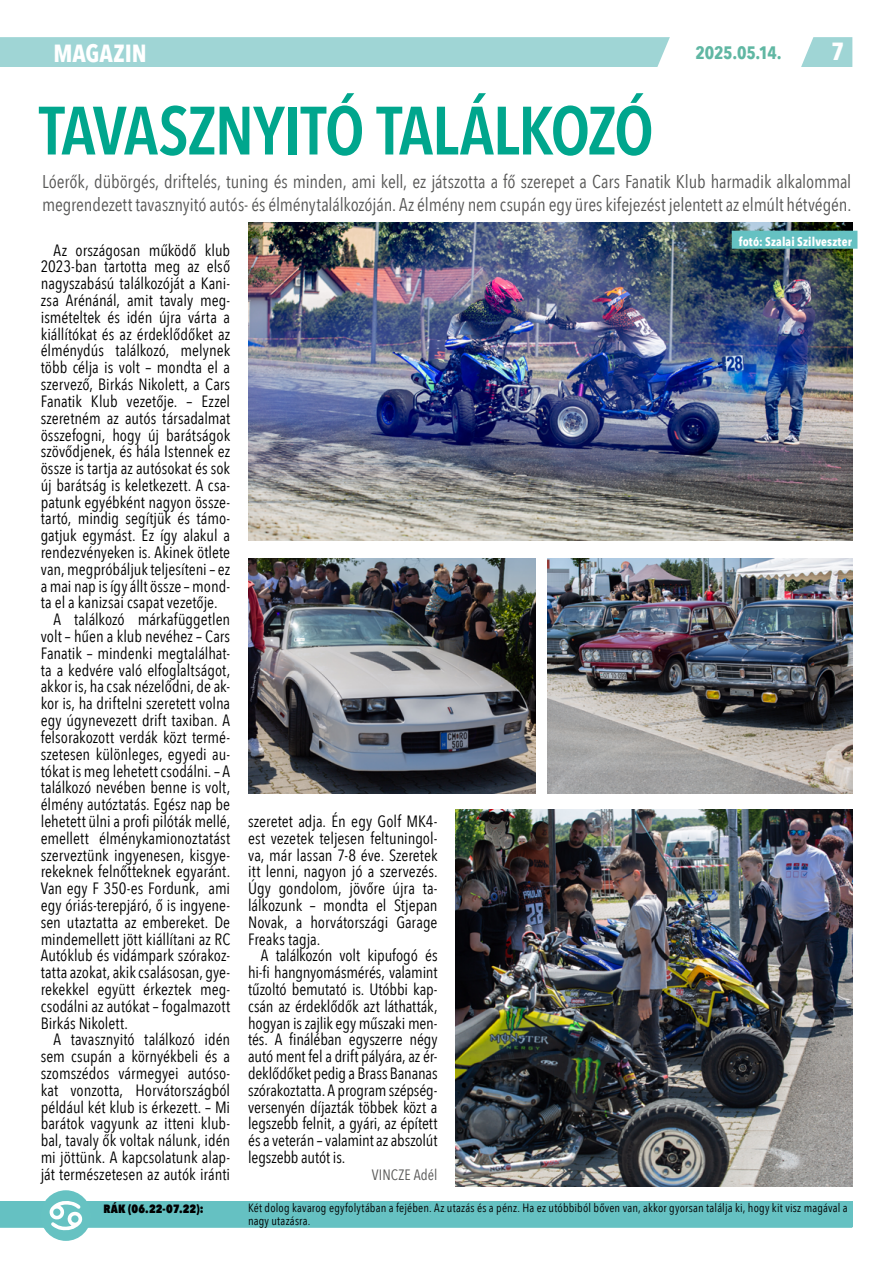
<style>
.page{position:relative;width:893px;height:1263px;background:#fff}
.page>*{position:absolute;margin:0;border:0;box-sizing:border-box;transform-origin:0 0}
.t1{font:600 67.5px "Avenir Next Condensed";letter-spacing:-.02em;color:#00a68d}
.t2{font:700 24.75px "Avenir Next Condensed";color:#fff}
.t3{font:18.45px/22.2px "Avenir Next Condensed";letter-spacing:-.005em;color:#575756}
.t4{font:700 18px "Avenir Next Condensed";letter-spacing:-.01em;color:#60b7a3}
.t5{font:16.35px/16.8px "Avenir Next Condensed";color:#000;text-align:justify}
.t6{font:15px "Avenir Next Condensed";letter-spacing:.005em;color:#575756}
.t7{font:700 12.3px "Avenir Next Condensed";letter-spacing:.015em;color:#fff}
.t8{font:12px/13px "Avenir Next Condensed";letter-spacing:.015em;color:#000}
.t9{font:800 12px "Avenir Next Condensed";letter-spacing:.01em;color:#000}
</style>
<div class="page">
<img style="left:548px;top:558px;width:304px;height:235px">
<img style="left:248px;top:558px;width:288px;height:235px">
<img style="left:455px;top:809px;width:397px;height:377px">
<hr style="left:0;top:1225px;width:852px;height:3px;background:#65c1c2">
<div style="left:0;top:37px;width:670px;height:30px;background:#9fd5d5"></div>
<svg style="left:801px;top:37px;width:51px;height:30px;background:#abdada"></svg>
<svg style="left:0;top:1201px;width:1px;height:24px"></svg>
<div style="left:1px;top:1201px;width:852px;height:26px;background:#65c1c2"></div>
<div style="left:41px;top:1190px;width:50px;height:51px;background:#66c2c2;border-radius:50%"></div>
<svg style="left:50px;top:1201px;width:33px;height:30px"></svg>
<img style="left:248px;top:222px;width:604px;height:318px">
<div style="left:732px;top:231px;width:125px;height:18px;background:#65c1c2"></div>
<h2 class="t2" style="left:53px;top:39px;width:95px">MAGAZIN</h2>
<p class="t4" style="left:695px;top:41px;width:88px">2025.05.14.</p>
<h2 class="t2" style="left:831px;top:36px;width:14px">7</h2>
<h1 class="t1" style="left:39px;top:73px;width:616px">TAVASZNYITÓ TALÁLKOZÓ</h1>
<p class="t3" style="left:42px;top:170px;width:811px">Lóerők, dübörgés, driftelés, tuning és minden, ami kell, ez játszotta a fő szerepet a Cars Fanatik Klub harmadik alkalommal megrendezett tavasznyitó autós- és élménytalálkozóján. Az élmény nem csupán egy üres kifejezést jelentett az elmúlt hétvégén.</p>
<p class="t5" style="left:54px;top:241px;width:178px">Az országosan működő klub</p>
<p class="t5" style="left:41px;top:258px;width:191px">2023-ban tartotta meg az első</p>
<p class="t5" style="left:41px;top:274px;width:191px">nagyszabású találkozóját a Kani-</p>
<p class="t5" style="left:41px;top:291px;width:191px">zsa Arénánál, amit tavaly meg-</p>
<p class="t5" style="left:41px;top:308px;width:191px">ismételtek és idén újra várta a</p>
<p class="t5" style="left:41px;top:325px;width:191px">kiállítókat és az érdeklődőket az</p>
<p class="t5" style="left:41px;top:342px;width:191px">élménydús találkozó, melynek</p>
<p class="t5" style="left:41px;top:358px;width:191px">több célja is volt – mondta el a</p>
<p class="t5" style="left:41px;top:375px;width:191px">szervező, Birkás Nikolett, a Cars</p>
<p class="t5" style="left:41px;top:392px;width:191px">Fanatik Klub vezetője. – Ezzel</p>
<p class="t5" style="left:41px;top:409px;width:191px">szeretném az autós társadalmat</p>
<p class="t5" style="left:41px;top:426px;width:191px">összefogni, hogy új barátságok</p>
<p class="t5" style="left:41px;top:442px;width:191px">szövődjenek, és hála Istennek ez</p>
<p class="t5" style="left:41px;top:459px;width:191px">össze is tartja az autósokat és sok</p>
<p class="t5" style="left:41px;top:476px;width:191px">új barátság is keletkezett. A csa-</p>
<p class="t5" style="left:41px;top:493px;width:191px">patunk egyébként nagyon össze-</p>
<p class="t5" style="left:41px;top:510px;width:191px">tartó, mindig segítjük és támo-</p>
<p class="t5" style="left:41px;top:526px;width:191px">gatjuk egymást. Ez így alakul a</p>
<p class="t5" style="left:41px;top:543px;width:191px">rendezvényeken is. Akinek ötlete</p>
<p class="t5" style="left:41px;top:560px;width:191px">van, megpróbáljuk teljesíteni – ez</p>
<p class="t5" style="left:41px;top:577px;width:191px">a mai nap is így állt össze – mond-</p>
<p class="t5" style="left:41px;top:594px;width:178px">ta el a kanizsai csapat vezetője.</p>
<p class="t5" style="left:54px;top:610px;width:178px">A találkozó márkafüggetlen</p>
<p class="t5" style="left:41px;top:627px;width:191px">volt – hűen a klub nevéhez – Cars</p>
<p class="t5" style="left:41px;top:644px;width:191px">Fanatik – mindenki megtalálhat-</p>
<p class="t5" style="left:41px;top:661px;width:191px">ta a kedvére való elfoglaltságot,</p>
<p class="t5" style="left:41px;top:678px;width:191px">akkor is, ha csak nézelődni, de ak-</p>
<p class="t5" style="left:41px;top:694px;width:191px">kor is, ha driftelni szeretett volna</p>
<p class="t5" style="left:41px;top:711px;width:191px">egy úgynevezett drift taxiban. A</p>
<p class="t5" style="left:41px;top:728px;width:191px">felsorakozott verdák közt termé-</p>
<p class="t5" style="left:41px;top:745px;width:191px">szetesen különleges, egyedi au-</p>
<p class="t5" style="left:41px;top:762px;width:191px">tókat is meg lehetett csodálni. – A</p>
<p class="t5" style="left:41px;top:778px;width:191px">találkozó nevében benne is volt,</p>
<p class="t5" style="left:41px;top:795px;width:191px">élmény autóztatás. Egész nap be</p>
<p class="t5" style="left:41px;top:812px;width:191px">lehetett ülni a profi pilóták mellé,</p>
<p class="t5" style="left:41px;top:829px;width:191px">emellett élménykamionoztatást</p>
<p class="t5" style="left:41px;top:846px;width:191px">szerveztünk ingyenesen, kisgye-</p>
<p class="t5" style="left:41px;top:862px;width:191px">rekeknek felnőtteknek egyaránt.</p>
<p class="t5" style="left:41px;top:879px;width:191px">Van egy F 350-es Fordunk, ami</p>
<p class="t5" style="left:41px;top:896px;width:191px">egy óriás-terepjáró, ő is ingyene-</p>
<p class="t5" style="left:41px;top:913px;width:191px">sen utaztatta az embereket. De</p>
<p class="t5" style="left:41px;top:930px;width:191px">mindemellett jött kiállítani az RC</p>
<p class="t5" style="left:41px;top:946px;width:191px">Autóklub és vidámpark szórakoz-</p>
<p class="t5" style="left:41px;top:963px;width:191px">tatta azokat, akik csalásosan, gye-</p>
<p class="t5" style="left:41px;top:980px;width:191px">rekekkel együtt érkeztek meg-</p>
<p class="t5" style="left:41px;top:997px;width:191px">csodálni az autókat – fogalmazott</p>
<p class="t5" style="left:41px;top:1014px;width:89px">Birkás Nikolett.</p>
<p class="t5" style="left:54px;top:1030px;width:178px">A tavasznyitó találkozó idén</p>
<p class="t5" style="left:41px;top:1047px;width:191px">sem csupán a környékbeli és a</p>
<p class="t5" style="left:41px;top:1064px;width:191px">szomszédos vármegyei autóso-</p>
<p class="t5" style="left:41px;top:1081px;width:191px">kat vonzotta, Horvátországból</p>
<p class="t5" style="left:41px;top:1098px;width:191px">például két klub is érkezett. – Mi</p>
<p class="t5" style="left:41px;top:1114px;width:191px">barátok vagyunk az itteni klub-</p>
<p class="t5" style="left:41px;top:1131px;width:191px">bal, tavaly ők voltak nálunk, idén</p>
<p class="t5" style="left:41px;top:1148px;width:191px">mi jöttünk. A kapcsolatunk alap-</p>
<p class="t5" style="left:41px;top:1165px;width:191px">ját természetesen az autók iránti</p>
<p class="t7" style="left:739px;top:234px;width:115px">fotó: Szalai Szilveszter</p>
<p class="t5" style="left:248px;top:812px;width:191px">szeretet adja. Én egy Golf MK4- est vezetek teljesen feltuningol&shy;va, már lassan 7-8 éve. Szeretek itt lenni, nagyon jó a szervezés.<br>Úgy gondolom, jövőre újra ta&shy;lálkozunk – mondta el Stjepan Novak, a horvátországi Garage Freaks tagja.</p>
<p class="t5" style="left:248px;top:946px;width:191px;text-indent:13px">A találkozón volt kipufogó és hi-fi hangnyomásmérés, valamint tűzoltó bemutató is. Utóbbi kap&shy;csán az érdeklődők azt láthatták, hogyan is zajlik egy műszaki men&shy;tés. A fináléban egyszerre négy autó ment fel a drift pályára, az ér&shy;deklődőket pedig a Brass Bananas szórakoztatta. A program szépség&shy;versenyén díjazták többek közt a legszebb felnit, a gyári, az épített és a veterán – valamint az abszolút legszebb autót is.</p>
<p class="t6" style="left:372px;top:1162px;width:67px">VINCZE Adél</p>
<p class="t9" style="left:103px;top:1201px;width:102px">RÁK (06.22-07.22):</p>
<p class="t8" style="left:248px;top:1200px;width:601px">Két dolog kavarog egyfolytában a fejében. Az utazás és a pénz. Ha ez utóbbiból bőven van, akkor gyorsan találja ki, hogy kit visz magával a nagy utazásra.</p>
</div>
